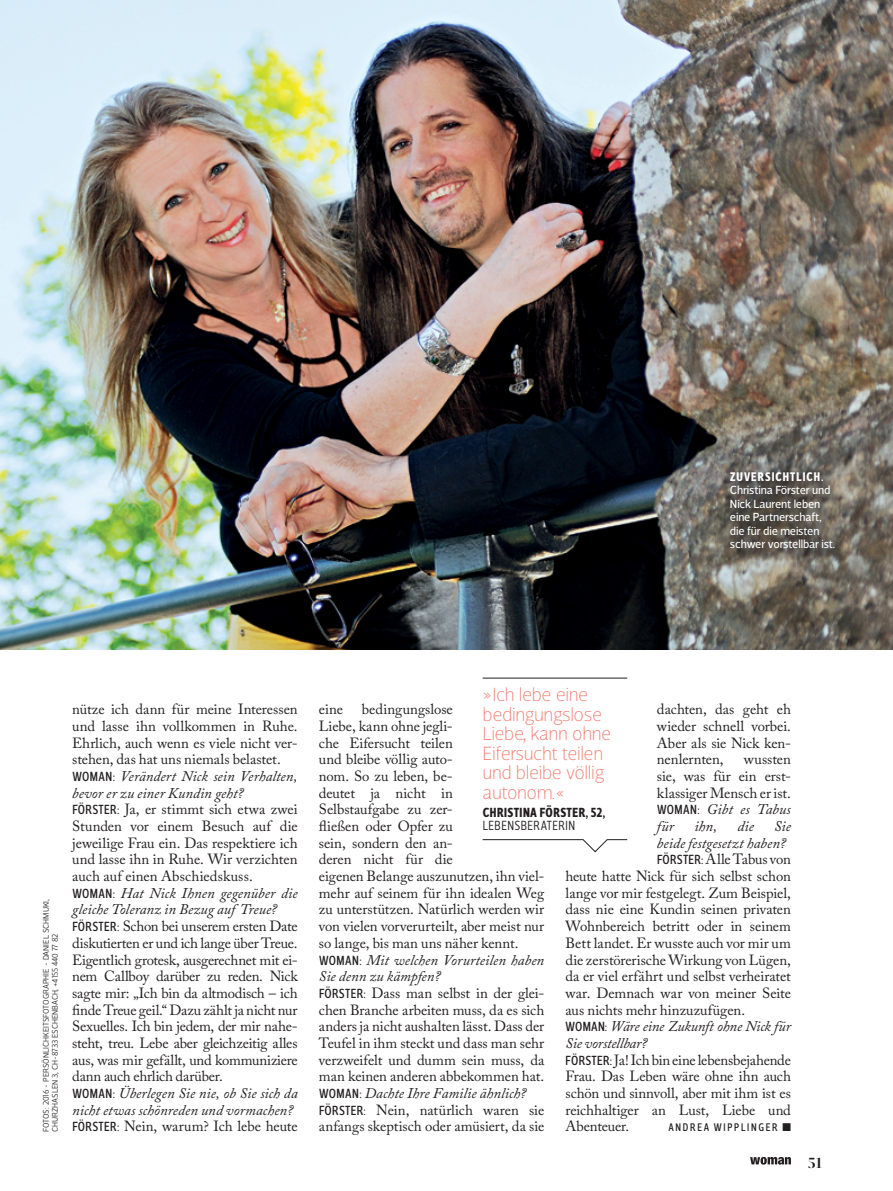
<style>
.page{position:relative;width:893px;height:1191px;background:#fff}
.page>*{position:absolute;margin:0;border:0;box-sizing:border-box;transform-origin:0 0}
.t1{font:100 19.5px/19.5px "Velino Sans";letter-spacing:-.02em;color:#f3776b}
.t2{font:700 15px "Velino Display";color:#231f20}
.t3{font:14.7px/16.6px "Adobe Caslon Pro";letter-spacing:-.005em;color:#231f20}
.t4{font:italic 14.7px "Adobe Caslon Pro";letter-spacing:-.005em;color:#231f20}
.t5{font:700 13.5px "Velino Sans Condensed";letter-spacing:.03em;color:#231f20}
.t6{font:300 13.5px "Velino Sans Condensed";letter-spacing:.03em;color:#231f20}
.t7{font:700 12.75px "Velino Sans Condensed";letter-spacing:.08em;color:#fff}
.t8{font:12px/13.5px "Velino Sans";letter-spacing:-.01em;color:#fff}
.t9{font:11.25px "Velino Sans Condensed";letter-spacing:.15em;color:#231f20}
.t10{font:300 8.25px/9px "Velino Sans";letter-spacing:.005em;color:#231f20}
.s1{font-family:"Velino Sans Condensed";font-size:13.5px}
.s2{font-style:italic}
.s3{font-family:"Velino Sans Condensed";font-style:normal;font-size:13.5px}
</style>
<div class="page">
<img style="left:0;top:0;width:893px;height:649px">
<svg style="left:728px;top:470px;width:120px;height:92px"></svg>
<div style="left:721px;top:462px;width:122px;height:95px;background:#231f20;opacity:.75"></div>
<hr style="left:483px;top:677px;width:144px;height:1px;background:#231f20">
<svg style="left:482px;top:839px;width:146px;height:13px"></svg>
<svg style="left:750px;top:1157px;width:41px;height:7px"></svg>
<p class="t7" style="left:730px;top:468px;width:95px">ZUVERSICHTLICH.</p>
<p class="t8" style="left:730px;top:483px;width:107px">Christina Förster und<br>Nick Laurent leben eine Partnerschaft, die für die meisten schwer vorstellbar ist.</p>
<p class="t10" style="left:41px;top:1132px;width:234px;rotate:-90deg">FOTOS: 2016 - PERSÖNLICHKEITSFOTOGRAPHIE - DANIEL SCHMUKI,<br>CHURZHASLEN 3, CH-8733 ESCHENBACH, +4155 440 77 82</p>
<h1 class="t1" style="left:483px;top:685px;width:130px">»Ich lebe eine bedingungslose<br>Liebe, kann ohne<br>Eifersucht teilen und bleibe völlig autonom.«</h1>
<p class="t5" style="left:483px;top:803px;width:124px">CHRISTINA FÖRSTER, 52,</p>
<p class="t6" style="left:483px;top:817px;width:94px">LEBENSBERATERIN</p>
<p class="t3" style="left:319px;top:701px;width:227px;text-indent:43px">bedingungslose<br>Liebe, kann ohne jegli-<br>che Eifersucht teilen<br>und bleibe völlig auto-<br>nom. So zu leben, be-<br>deutet ja nicht in<br>Selbstaufgabe zu zer-<br>fließen oder Opfer zu<br>sein, sondern den an-<br>deren nicht für die<br>eigenen Belange auszunutzen, ihn viel&shy;mehr auf seinem für ihn idealen Weg zu unterstützen. Natürlich werden wir von vielen vorverurteilt, aber meist nur so lange, bis man uns näher kennt.<br><span class="s1">WOMAN:</span> <span class="s2">Mit welchen Vorurteilen haben<br>Sie denn zu kämpfen?<br></span><span class="s1">FÖRSTER:</span> Dass man selbst in der glei&shy;chen Branche arbeiten muss, da es sich anders ja nicht aushalten lässt. Dass der<br>Teufel in ihm steckt und dass man sehr verzweifelt und dumm sein muss, da man keinen anderen abbekommen hat.<br><span class="s1">WOMAN:</span> <span class="s2">Dachte Ihre Familie ähnlich?<br></span><span class="s1">FÖRSTER:</span> Nein, natürlich waren sie anfangs skeptisch oder amüsiert, da sie</p>
<p class="t3" style="left:657px;top:701px;width:135px;text-align:justify">dachten, das geht eh wieder schnell vorbei.<br>Aber als sie Nick ken&shy;nenlernten,</p>
<p class="t3" style="left:72px;top:701px;width:227px">nütze ich dann für meine Interessen und lasse ihn vollkommen in Ruhe.<br>Ehrlich, auch wenn es viele nicht ver&shy;stehen, das hat uns niemals belastet.<br><span class="s1">WOMAN:</span> <span class="s2">Verändert Nick sein Verhalten, bevor er zu einer Kundin geht?<br></span><span class="s1">FÖRSTER:</span> Ja, er stimmt sich etwa zwei Stunden vor einem Besuch auf die jeweilige Frau ein. Das respektiere ich und lasse ihn in Ruhe. Wir verzichten auch auf einen Abschiedskuss.<br><span class="s1">WOMAN:</span> <span class="s2">Hat Nick Ihnen gegenüber die gleiche Toleranz in Bezug auf Treue?<br></span><span class="s1">FÖRSTER:</span> Schon bei unserem ersten Date diskutierten er und ich lange über Treue.<br>Eigentlich grotesk, ausgerechnet mit ei&shy;nem Callboy darüber zu reden. Nick sagte mir: „Ich bin da altmodisch – ich finde Treue geil.“ Dazu zählt ja nicht nur Sexuelles. Ich bin jedem, der mir nahe&shy;steht, treu. Lebe aber gleichzeitig alles aus, was mir gefällt, und kommuniziere dann auch ehrlich darüber.<br><span class="s1">WOMAN:</span> <span class="s2">Überlegen Sie nie, ob Sie sich da nicht etwas schönreden und vormachen?<br></span><span class="s1">FÖRSTER:</span> Nein, warum? Ich lebe heute</p>
<p class="t3" style="left:319px;top:701px;width:26px">eine</p>
<p class="t3" style="left:657px;top:751px;width:135px;text-align:justify;text-indent:87px">wussten sie, was für ein erst&shy;klassiger Mensch er ist.<br><span class="s1">WOMAN:</span> <span class="s2">Gibt es Tabus für</span></p>
<p class="t4" style="left:694px;top:817px;width:24px">ihn,</p>
<p class="t4" style="left:737px;top:817px;width:18px">die</p>
<p class="t4" style="left:774px;top:817px;width:18px">Sie</p>
<p class="t4" style="left:657px;top:834px;width:131px">beide festgesetzt haben?</p>
<p class="t3" style="left:657px;top:851px;width:135px"><span class="s1">FÖRSTER:</span> Alle Tabus von</p>
<p class="t3" style="left:566px;top:867px;width:227px">heute hatte Nick für sich selbst schon</p>
<p class="t3" style="left:566px;top:884px;width:227px">lange vor mir festgelegt. Zum Beispiel,</p>
<p class="t3" style="left:566px;top:901px;width:227px">dass nie eine Kundin seinen privaten</p>
<p class="t3" style="left:566px;top:917px;width:227px">Wohnbereich betritt oder in seinem</p>
<p class="t3" style="left:566px;top:934px;width:227px">Bett landet. Er wusste auch vor mir um</p>
<p class="t3" style="left:566px;top:951px;width:227px">die zerstörerische Wirkung von Lügen,</p>
<p class="t3" style="left:566px;top:967px;width:227px">da er viel erfährt und selbst verheiratet</p>
<p class="t3" style="left:566px;top:984px;width:227px">war. Demnach war von meiner Seite</p>
<p class="t3" style="left:566px;top:1001px;width:181px">aus nichts mehr hinzuzufügen.</p>
<p class="t4" style="left:566px;top:1017px;width:227px"><span class="s3">WOMAN:</span> Wäre eine Zukunft ohne Nick für</p>
<p class="t4" style="left:566px;top:1034px;width:83px">Sie vorstellbar?</p>
<p class="t3" style="left:566px;top:1051px;width:227px"><span class="s1">FÖRSTER:</span> Ja! Ich bin eine lebensbejahende</p>
<p class="t3" style="left:566px;top:1068px;width:227px">Frau. Das Leben wäre ohne ihn auch</p>
<p class="t3" style="left:566px;top:1084px;width:227px">schön und sinnvoll, aber mit ihm ist es</p>
<p class="t3" style="left:566px;top:1101px;width:227px">reichhaltiger an Lust, Liebe und</p>
<p class="t3" style="left:566px;top:1118px;width:65px">Abenteuer.</p>
<p class="t9" style="left:668px;top:1120px;width:124px">ANDREA WIPPLINGER ■</p>
<p class="t2" style="left:808px;top:1154px;width:16px">51</p>
</div>
